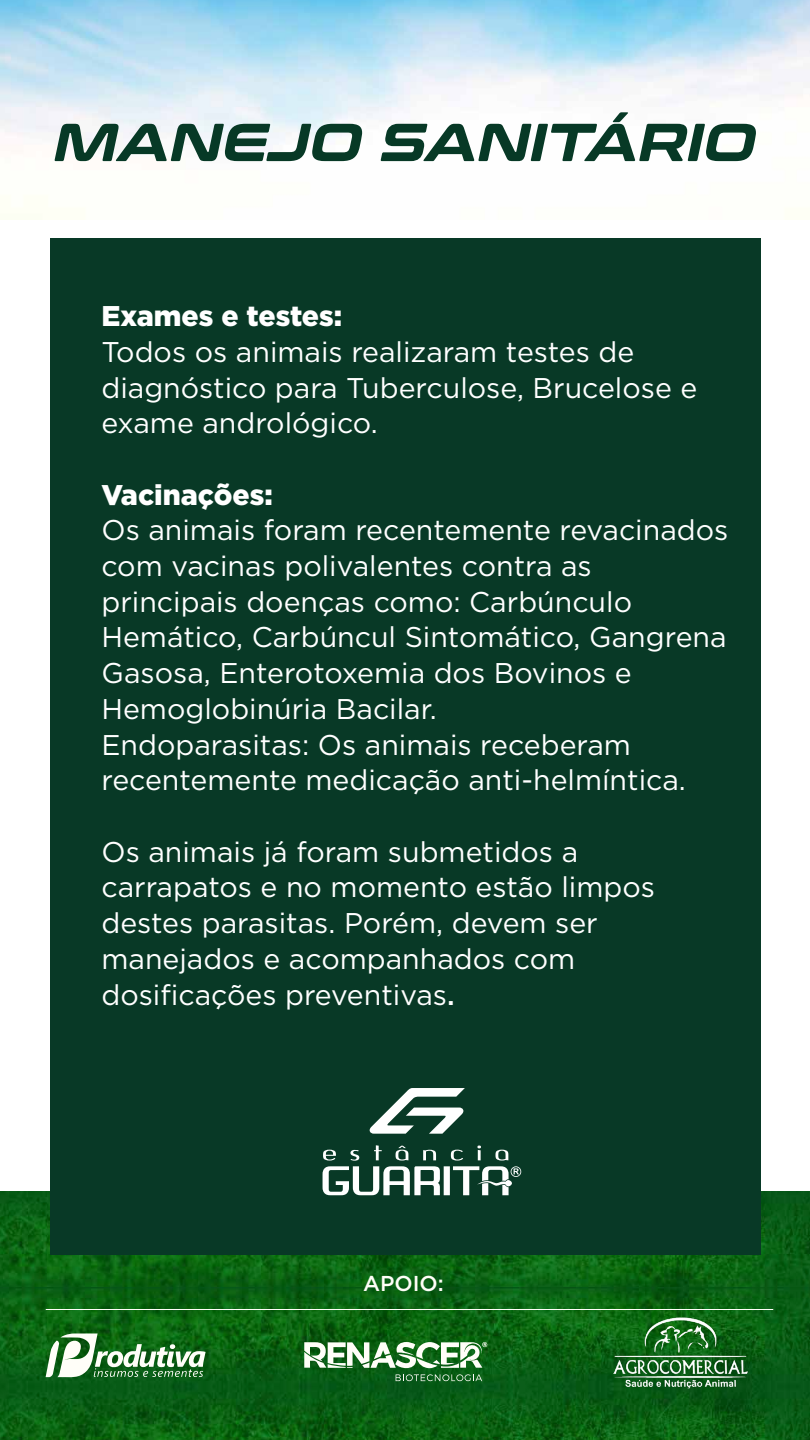
<style>
.page{position:relative;width:810px;height:1440px;background:#fff}
.page>*{position:absolute;margin:0;border:0;box-sizing:border-box;transform-origin:0 0}
.t1{font:italic 700 53.32px "Conthrax";color:#073926}
.t2{font:28.5px/35.7px "Gotham";color:#fff}
.t3{font:900 28.5px "Gotham";color:#fff}
.t4{font:500 21.52px "Gotham";color:#fffef8}
.s1{font-weight:500}
</style>
<div class="page">
<svg style="left:0;top:1191px;width:810px;height:249px;background:#096012"></svg>
<svg style="left:46px;top:1333px;width:160px;height:45px"></svg>
<svg style="left:396px;top:1374px;width:86px;height:7px"></svg>
<svg style="left:304px;top:1342px;width:183px;height:26px"></svg>
<img style="left:589px;top:1300px;width:184px;height:103px">
<hr style="left:46px;top:1309px;width:727px;height:1px;background:#fffef8">
<img style="left:0;top:0;width:810px;height:219px">
<div style="left:50px;top:238px;width:711px;height:1018px;background:#083926"></div>
<svg style="left:323px;top:1145px;width:198px;height:50px"></svg>
<svg style="left:369px;top:1088px;width:96px;height:46px"></svg>
<h1 class="t1" style="left:55px;top:102px;width:704px">MANEJO SANITÁRIO</h1>
<p class="t3" style="left:101px;top:296px;width:242px">Exames e testes:</p>
<p class="t2" style="left:101px;top:333px;width:597px">Todos os animais realizaram testes de diagnóstico para Tuberculose, Brucelose e exame andrológico.</p>
<p class="t3" style="left:101px;top:475px;width:173px">Vacinações:</p>
<p class="t2" style="left:101px;top:512px;width:628px">Os animais foram recentemente revacinados com vacinas polivalentes contra as principais doenças como: Carbúnculo Hemático, Carbúncul Sintomático, Gangrena Gasosa, Enterotoxemia dos Bovinos e Hemoglobinúria Bacilar.<br>Endoparasitas: Os animais receberam recentemente medicação anti-helmíntica.</p>
<p class="t2" style="left:101px;top:833px;width:555px">Os animais já foram submetidos a carrapatos e no momento estão limpos destes parasitas. Porém, devem ser manejados e acompanhados com dosificações preventivas<span class="s1">.</span></p>
<p class="t4" style="left:363px;top:1269px;width:82px">APOIO:</p>
</div>
